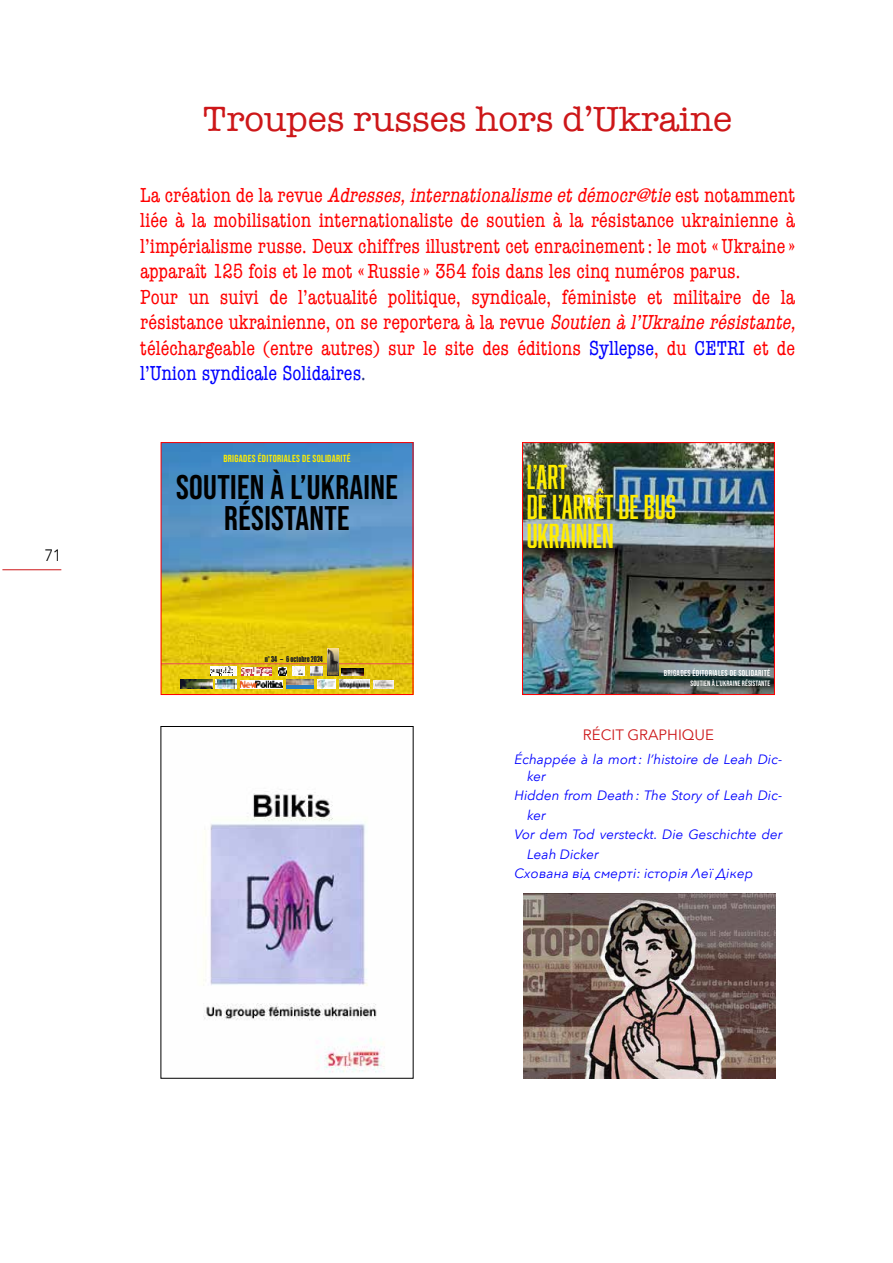
<style>
.page{position:relative;width:893px;height:1263px;background:#fff}
.page>*{position:absolute;margin:0;border:0;box-sizing:border-box;transform-origin:0 0}
.Titre_long{font:36px "American Typewriter";color:#cd1719}
.t1{font:34.2px/31px "Bebas Neue";letter-spacing:.01em;color:#000;text-align:center}
.t2{font:31.8px/29.7px "Abolition";color:#ffed00}
.chapeau_grand{font:condensed 21px/25.5px "American Typewriter";color:#f00;text-align:justify}
.t3{font:300 16.5px "Avenir";color:#000}
.texte{font:15px "Avenir Next";color:#cd1719}
.texte-2{font:italic 13.5px/19.5px "Avenir Next";color:#00f}
.t4{font:10.2px "Bebas Neue";letter-spacing:.03em;color:#ffed00}
.t5{font:8.55px "Bebas Neue";letter-spacing:.03em;color:#fff}
.t6{font:7.8px "Bebas Neue";letter-spacing:.01em;color:#fff}
.t7{font:7.5px "Impact";color:#1f2023;scale:.8 1}
.s1{font-style:italic}
.s2{color:#00f}
.s3{color:#283583}
</style>
<div class="page">
<hr style="left:2px;top:569px;width:59px;height:1px;background:#cd1719">
<img style="left:163px;top:444px;width:248px;height:249px">
<hr style="left:161px;top:663px;width:252px;height:1px;background:#e94c55">
<img style="left:181px;top:680px;width:31px;height:8px">
<div style="left:286px;top:680px;width:28px;height:8px;background:#267dc1"></div>
<img style="left:286px;top:680px;width:28px;height:5px">
<img style="left:216px;top:680px;width:21px;height:8px">
<img style="left:240px;top:681px;width:43px;height:7px">
<img style="left:317px;top:679px;width:19px;height:9px">
<img style="left:339px;top:680px;width:31px;height:8px">
<img style="left:373px;top:680px;width:20px;height:8px">
<img style="left:242px;top:667px;width:30px;height:9px">
<img style="left:210px;top:666px;width:27px;height:9px">
<svg style="left:210px;top:675px;width:27px;height:1px"></svg>
<svg style="left:279px;top:667px;width:43px;height:8px"></svg>
<img style="left:328px;top:648px;width:10px;height:27px">
<img style="left:342px;top:669px;width:22px;height:6px">
<div style="left:161px;top:442px;width:252px;height:253px;border:1px solid #f00"></div>
<img style="left:524px;top:444px;width:249px;height:249px">
<div style="left:522px;top:442px;width:253px;height:253px;border:1px solid #f00"></div>
<img style="left:203px;top:793px;width:182px;height:280px">
<img style="left:523px;top:893px;width:253px;height:185px">
<p class="t3" style="left:45px;top:546px;width:18px">71</p>
<p class="Titre_long" style="left:203px;top:92px;width:530px">Troupes russes hors d’Ukraine</p>
<p class="chapeau_grand" style="left:140px;top:181px;width:656px">L a c r é at i o n d e l a r e vu e <span class="s1">Adresses,internationalismeetdémocr@tie</span>e s t n o t a m m e n t liée à la mobilisation internationaliste de soutien à la résistance ukrainienne à l’impérialisme russe. Deux chiffres illustrent cet enracinement: le mot «Ukraine » apparaît 125 fois et le mot «Russie » 354 fois dans les cinq numéros parus.</p>
<p class="chapeau_grand" style="left:140px;top:283px;width:662px;text-align:left">Pour un suivi de l’actualité politique, syndicale, féministe et militaire de la résistance ukrainienne, on se reportera à la revue <span class="s1">Soutien àl’Ukrainerésistante, </span>téléchargeable (entre autres) sur le site des éditions <span class="s2">Syllepse</span>, du <span class="s2">CETRI</span> et de <span class="s2">l’Union syndicale Solidaires</span><span class="s3">.</span></p>
<p class="t4" style="left:223px;top:453px;width:129px">BRIGADES ÉDITORIALES DE SOLIDARITÉ</p>
<p class="t1" style="left:176px;top:471px;width:223px">SOUTIEN À L’UKRAINE<br>RÉSISTANTE</p>
<p class="t7" style="left:265px;top:653px;width:74px">n° 34 – 6 octobre 2024</p>
<p class="t2" style="left:527px;top:461px;width:151px">L’ART<br>DE L’ARRÊT DE BUS<br>UKRAINIEN</p>
<p class="t5" style="left:664px;top:669px;width:108px">BRIGADES ÉDITORIALES DE SOLIDARITÉ</p>
<p class="t6" style="left:690px;top:679px;width:81px">SOUTIEN À L’UKRAINE RÉSISTANTE</p>
<p class="texte" style="left:583px;top:722px;width:133px">RÉCIT GRAPHIQUE</p>
<p class="texte-2" style="left:527px;top:751px;width:257px;line-height:16.2px;text-indent:-13px">Échappée à la mort: l’histoire de Leah Dic&shy;ker</p>
<p class="texte-2" style="left:527px;top:785px;width:257px;text-indent:-13px">Hidden from Death: The Story of Leah Dic&shy;ker</p>
<p class="texte-2" style="left:527px;top:824px;width:257px;text-indent:-13px">Vor dem Tod versteckt. Die Geschichte der<br>Leah Dicker</p>
<p class="texte-2" style="left:514px;top:863px;width:240px">Схована від смерті: історія Леї Дікер</p>
</div>
